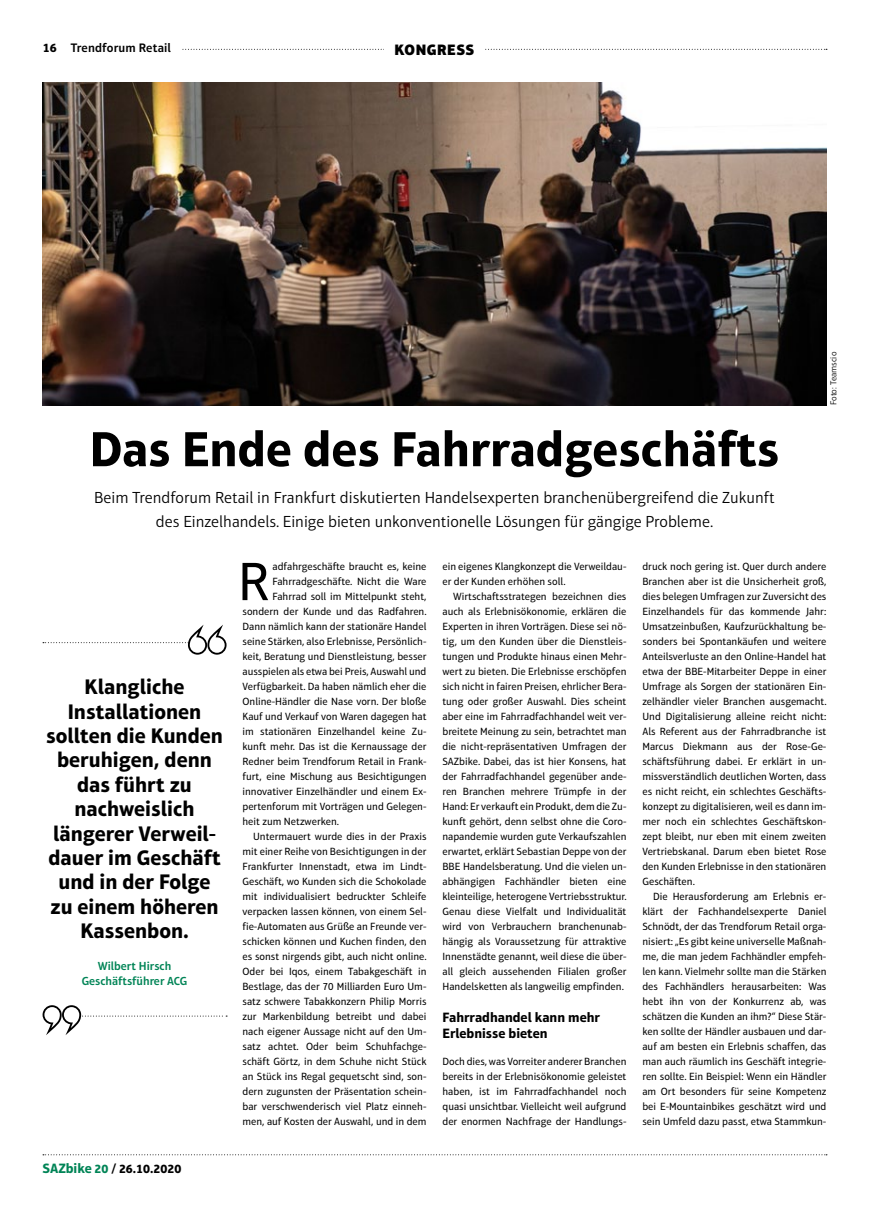
<style>
.page{position:relative;width:869px;height:1205px;background:#fff}
.page>*{position:absolute;margin:0;border:0;box-sizing:border-box;transform-origin:0 0}
._04_Lauf_mit_Initial{font:54.75px "Aptifer Sans LT Pro";color:#000}
._02_Head{font:700 50px "Aptifer Sans LT Pro";color:#000}
._08_Zitat{font:700 21.38px/24.4px "Aptifer Sans LT Pro";color:#000;text-align:center}
._03_Motto{font:300 16.25px/23.8px "Aptifer Sans LT Pro";color:#000;text-align:center}
.t1{font:900 15.38px "Aptifer Sans LT Pro";letter-spacing:.035em;color:#000}
._05_Zwiti{font:700 13.75px/16.5px "Aptifer Sans LT Pro";color:#000}
.Rubrik_Fuss{font:700 12.5px "Aptifer Sans LT Pro";color:#000}
.Rubrik_Thema{font:600 12.5px "Aptifer Sans LT Pro";letter-spacing:.01em;color:#000}
.Rubrik_Seitenzahl{font:700 12.5px "Aptifer Sans LT Pro";color:#000}
._08_Zitat_Name{font:600 11.88px/14.4px "Aptifer Sans LT Pro";color:#008456;text-align:center}
._04_Lauf_mit_Einzug{font:10.62px/15px "Aptifer Sans LT Pro";color:#000;text-align:justify}
._04_Lauf_ohne_Einzug{font:10.62px/15px "Aptifer Sans LT Pro";color:#000;text-align:justify}
._04_Lauf_mit_Initial-2{font:10.62px "Aptifer Sans LT Pro";color:#000}
._00_Credit{font:300 8.75px "Aptifer Sans LT Pro";color:#000}
.s1{font-size:13.75px;color:#008456}
.s2{color:#008456}
</style>
<div class="page">
<svg style="left:182px;top:49px;width:644px;height:1px"></svg>
<div style="left:384px;top:46px;width:101px;height:7px;background:#fff"></div>
<svg style="left:43px;top:1154px;width:783px;height:1px"></svg>
<img style="left:43px;top:82px;width:783px;height:323px">
<svg style="left:43px;top:625px;width:183px;height:30px"></svg>
<svg style="left:43px;top:1005px;width:184px;height:30px"></svg>
<p class="Rubrik_Thema" style="left:71px;top:41px;width:102px">Trendforum Retail</p>
<p class="Rubrik_Seitenzahl" style="left:43px;top:40px;width:16px">16</p>
<h3 class="t1" style="left:394px;top:40px;width:81px">KONGRESS</h3>
<p class="_02_Head" style="left:90px;top:419px;width:690px">Das Ende des Fahrradgeschäfts</p>
<p class="_03_Motto" style="left:94px;top:486px;width:681px">Beim Trendforum Retail in Frankfurt diskutierten Handelsexperten branchenübergreifend die Zukunft des Einzelhandels. Einige bieten unkonventionelle Lösungen für gängige Probleme.</p>
<p class="_00_Credit" style="left:828px;top:405px;width:55px;rotate:-90deg">Foto: Teamscio</p>
<p class="_08_Zitat" style="left:46px;top:674px;width:178px">Klangliche<br>Installationen sollten die Kunden beruhigen, denn das führt zu nachweislich längerer Verweil&shy;dauer im Geschäft und in der Folge zu einem höheren<br>Kassenbon.</p>
<p class="_08_Zitat_Name" style="left:82px;top:959px;width:107px">Wilbert Hirsch<br>Geschäftsführer ACG</p>
<p class="Rubrik_Fuss" style="left:43px;top:1161px;width:140px"><span class="s1">SAZbike</span> <span class="s2">20</span> / 26.10.2020</p>
<p class="_04_Lauf_mit_Initial" style="left:238px;top:550px;width:33px">R</p>
<p class="_04_Lauf_mit_Initial-2" style="left:272px;top:560px;width:155px">adfahrgeschäfte braucht es, keine</p>
<p class="_04_Lauf_mit_Initial-2" style="left:272px;top:575px;width:155px">Fahrradgeschäfte. Nicht die Ware</p>
<p class="_04_Lauf_mit_Initial-2" style="left:272px;top:590px;width:155px">Fahrrad soll im Mittelpunkt steht,</p>
<p class="_04_Lauf_mit_Initial-2" style="left:242px;top:605px;width:186px">sondern der Kunde und das Radfahren.</p>
<p class="_04_Lauf_mit_Initial-2" style="left:242px;top:620px;width:185px">Dann nämlich kann der stationäre Handel</p>
<p class="_04_Lauf_mit_Initial-2" style="left:242px;top:635px;width:185px">seine Stärken, also Erlebnisse, Persönlich-</p>
<p class="_04_Lauf_mit_Initial-2" style="left:242px;top:650px;width:185px">keit, Beratung und Dienstleistung, besser</p>
<p class="_04_Lauf_mit_Initial-2" style="left:242px;top:665px;width:185px">ausspielen als etwa bei Preis, Auswahl und</p>
<p class="_04_Lauf_mit_Initial-2" style="left:242px;top:680px;width:185px">Verfügbarkeit. Da haben nämlich eher die</p>
<p class="_04_Lauf_mit_Initial-2" style="left:242px;top:695px;width:185px">Online-Händler die Nase vorn. Der bloße</p>
<p class="_04_Lauf_mit_Initial-2" style="left:242px;top:710px;width:185px">Kauf und Verkauf von Waren dagegen hat</p>
<p class="_04_Lauf_mit_Initial-2" style="left:242px;top:725px;width:185px">im stationären Einzelhandel keine Zu-</p>
<p class="_04_Lauf_mit_Initial-2" style="left:242px;top:740px;width:185px">kunft mehr. Das ist die Kernaussage der</p>
<p class="_04_Lauf_mit_Initial-2" style="left:242px;top:755px;width:185px">Redner beim Trendforum Retail in Frank-</p>
<p class="_04_Lauf_mit_Initial-2" style="left:242px;top:770px;width:185px">furt, eine Mischung aus Besichtigungen</p>
<p class="_04_Lauf_mit_Initial-2" style="left:242px;top:785px;width:185px">innovativer Einzelhändler und einem Ex-</p>
<p class="_04_Lauf_mit_Initial-2" style="left:242px;top:800px;width:185px">pertenforum mit Vorträgen und Gelegen-</p>
<p class="_04_Lauf_mit_Initial-2" style="left:242px;top:815px;width:98px">heit zum Netzwerken.</p>
<p class="_04_Lauf_mit_Einzug" style="left:242px;top:829px;width:186px;text-indent:11px">Untermauert wurde dies in der Praxis mit einer Reihe von Besichtigungen in der Frankfurter Innenstadt, etwa im Lindt-Geschäft, wo Kunden sich die Schokolade mit individualisiert bedruckter Schleife verpacken lassen können, von einem Sel&shy;fie-Automaten aus Grüße an Freunde ver&shy;schicken können und Kuchen finden, den es sonst nirgends gibt, auch nicht online.<br>Oder bei Iqos, einem Tabakgeschäft in Bestlage, das der 70 Milliarden Euro Um&shy;satz schwere Tabakkonzern Philip Morris zur Markenbildung betreibt und dabei nach eigener Aussage nicht auf den Um&shy;satz achtet. Oder beim Schuhfachge&shy;schäft Görtz, in dem Schuhe nicht Stück an Stück ins Regal gequetscht sind, son&shy;dern zugunsten der Präsentation schein&shy;bar verschwenderisch viel Platz einneh&shy;men, auf Kosten der Auswahl, und in dem</p>
<p class="_04_Lauf_mit_Einzug" style="left:442px;top:559px;width:185px">ein eigenes Klangkonzept die Verweildau&shy;er der Kunden erhöhen soll.</p>
<p class="_04_Lauf_mit_Einzug" style="left:442px;top:589px;width:186px;text-indent:11px">Wirtschaftsstrategen bezeichnen dies auch als Erlebnisökonomie, erklären die Experten in ihren Vorträgen. Diese sei nö&shy;tig, um den Kunden über die Dienstleis&shy;tungen und Produkte hinaus einen Mehr&shy;wert zu bieten. Die Erlebnisse erschöpfen sich nicht in fairen Preisen, ehrlicher Bera&shy;tung oder großer Auswahl. Dies scheint aber eine im Fahrradfachhandel weit ver&shy;breitete Meinung zu sein, betrachtet man die nicht-repräsentativen Umfragen der SAZbike. Dabei, das ist hier Konsens, hat der Fahrradfachhandel gegenüber ande&shy;ren Branchen mehrere Trümpfe in der Hand: Er verkauft ein Produkt, dem die Zu&shy;kunft gehört, denn selbst ohne die Coro&shy;napandemie wurden gute Verkaufszahlen erwartet, erklärt Sebastian Deppe von der BBE Handelsberatung. Und die vielen un&shy;abhängigen Fachhändler bieten eine kleinteilige, heterogene Vertriebsstruktur.<br>Genau diese Vielfalt und Individualität wird von Verbrauchern branchenunab&shy;hängig als Voraussetzung für attraktive Innenstädte genannt, weil diese die über&shy;all gleich aussehenden Filialen großer Handelsketten als langweilig empfinden.</p>
<p class="_05_Zwiti" style="left:442px;top:1008px;width:159px">Fahrradhandel kann mehr<br>Erlebnisse bieten</p>
<p class="_04_Lauf_ohne_Einzug" style="left:442px;top:1054px;width:185px">Doch dies, was Vorreiter anderer Branchen bereits in der Erlebnisökonomie geleistet haben, ist im Fahrradfachhandel noch quasi unsichtbar. Vielleicht weil aufgrund der enormen Nachfrage der Handlungs-</p>
<p class="_04_Lauf_ohne_Einzug" style="left:642px;top:559px;width:186px">druck noch gering ist. Quer durch andere Branchen aber ist die Unsicherheit groß, dies belegen Umfragen zur Zuversicht des Einzelhandels für das kommende Jahr:<br>Umsatzeinbußen, Kaufzurückhaltung be&shy;sonders bei Spontankäufen und weitere Anteilsverluste an den Online-Handel hat etwa der BBE-Mitarbeiter Deppe in einer Umfrage als Sorgen der stationären Ein&shy;zelhändler vieler Branchen ausgemacht.<br>Und Digitalisierung alleine reicht nicht:<br>Als Referent aus der Fahrradbranche ist Marcus Diekmann aus der Rose-Ge&shy;schäftsführung dabei. Er erklärt in un&shy;missverständlich deutlichen Worten, dass es nicht reicht, ein schlechtes Geschäfts&shy;konzept zu digitalisieren, weil es dann im&shy;mer noch ein schlechtes Geschäftskon&shy;zept bleibt, nur eben mit einem zweiten Vertriebskanal. Darum eben bietet Rose den Kunden Erlebnisse in den stationären Geschäften.</p>
<p class="_04_Lauf_mit_Einzug" style="left:642px;top:889px;width:185px;text-indent:11px">Die Herausforderung am Erlebnis er&shy;klärt der Fachhandelsexperte Daniel Schnödt, der das Trendforum Retail orga&shy;nisiert: „Es gibt keine universelle Maßnah&shy;me, die man jedem Fachhändler empfeh&shy;len kann. Vielmehr sollte man die Stärken des Fachhändlers herausarbeiten: Was hebt ihn von der Konkurrenz ab, was schätzen die Kunden an ihm?“ Diese Stär&shy;ken sollte der Händler ausbauen und dar&shy;auf am besten ein Erlebnis schaffen, das man auch räumlich ins Geschäft integrie&shy;ren sollte. Ein Beispiel: Wenn ein Händler am Ort besonders für seine Kompetenz bei E-Mountainbikes geschätzt wird und sein Umfeld dazu passt, etwa Stammkun-</p>
</div>
